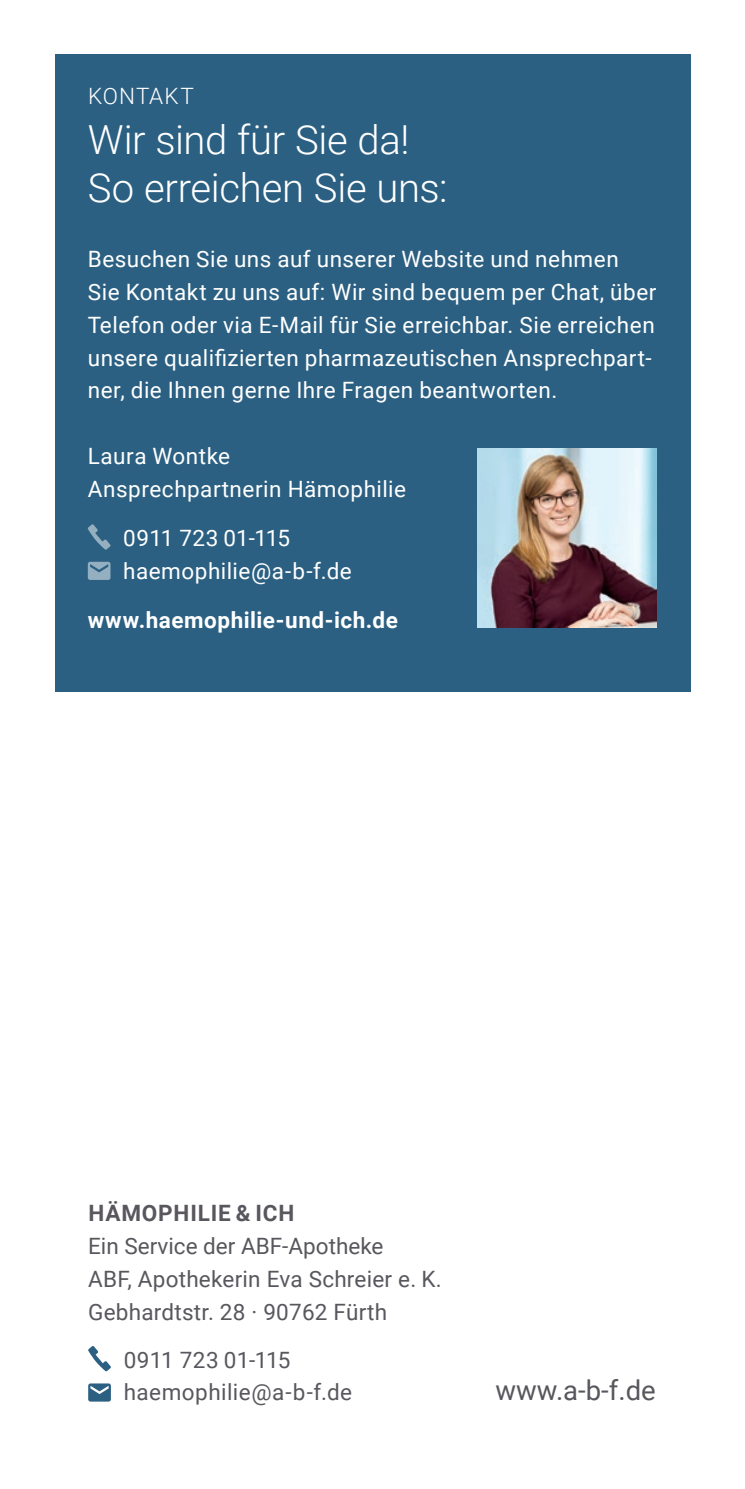
<style>
.page{position:relative;width:745px;height:1489px;background:#fff}
.page>*{position:absolute;margin:0;border:0;box-sizing:border-box;transform-origin:0 0}
.t1{font:300 40px/47.5px "Roboto";letter-spacing:-.01em;color:#fff}
.t2{font:27.5px "Roboto";color:#59575d}
.t3{font:22.5px/32.8px "Roboto";letter-spacing:.02em;color:#fff}
.t4{font:22.5px/32.8px "Roboto";letter-spacing:.01em;color:#59575d}
.t5{font:700 22.5px "Roboto";letter-spacing:.025em;color:#fff}
.t6{font:700 22.5px "Roboto";letter-spacing:.035em;color:#59575d}
.t7{font:300 22.5px "Roboto";letter-spacing:.05em;color:#fff}
</style>
<div class="page">
<div style="left:55px;top:55px;width:634px;height:637px;background:#2b6082"></div>
<svg style="left:88px;top:524px;width:23px;height:26px"></svg>
<svg style="left:88px;top:561px;width:22px;height:19px"></svg>
<img style="left:477px;top:448px;width:179px;height:179px">
<svg style="left:88px;top:1346px;width:23px;height:25px"></svg>
<svg style="left:88px;top:1383px;width:23px;height:18px"></svg>
<p class="t7" style="left:88px;top:80px;width:107px">KONTAKT</p>
<h1 class="t1" style="left:88px;top:115px;width:361px">Wir sind für Sie da!<br>So erreichen Sie uns:</h1>
<p class="t3" style="left:88px;top:242px;width:570px">Besuchen Sie uns auf unserer Website und nehmen<br>Sie Kontakt zu uns auf: Wir sind bequem per Chat, über Telefon oder via E-Mail für Sie erreichbar. Sie erreichen unsere qualifizierten pharmazeutischen Ansprechpart&shy;ner, die Ihnen gerne Ihre Fragen beantworten.</p>
<p class="t3" style="left:88px;top:438px;width:319px">Laura Wontke<br>Ansprechpartnerin Hämophilie</p>
<p class="t3" style="left:123px;top:520px;width:230px">0911 723 01-115 haemophilie@a-b-f.de</p>
<p class="t5" style="left:88px;top:604px;width:311px">www.haemophilie-und-ich.de</p>
<p class="t6" style="left:88px;top:1197px;width:207px">HÄMOPHILIE &amp; ICH</p>
<p class="t4" style="left:88px;top:1228px;width:355px">Ein Service der ABF-Apotheke<br>ABF, Apothekerin Eva Schreier e. K.<br>Gebhardtstr. 28 · 90762 Fürth</p>
<p class="t4" style="left:124px;top:1342px;width:230px">0911 723 01-115 haemophilie@a-b-f.de</p>
<p class="t2" style="left:495px;top:1370px;width:161px">www.a-b-f.de</p>
</div>
